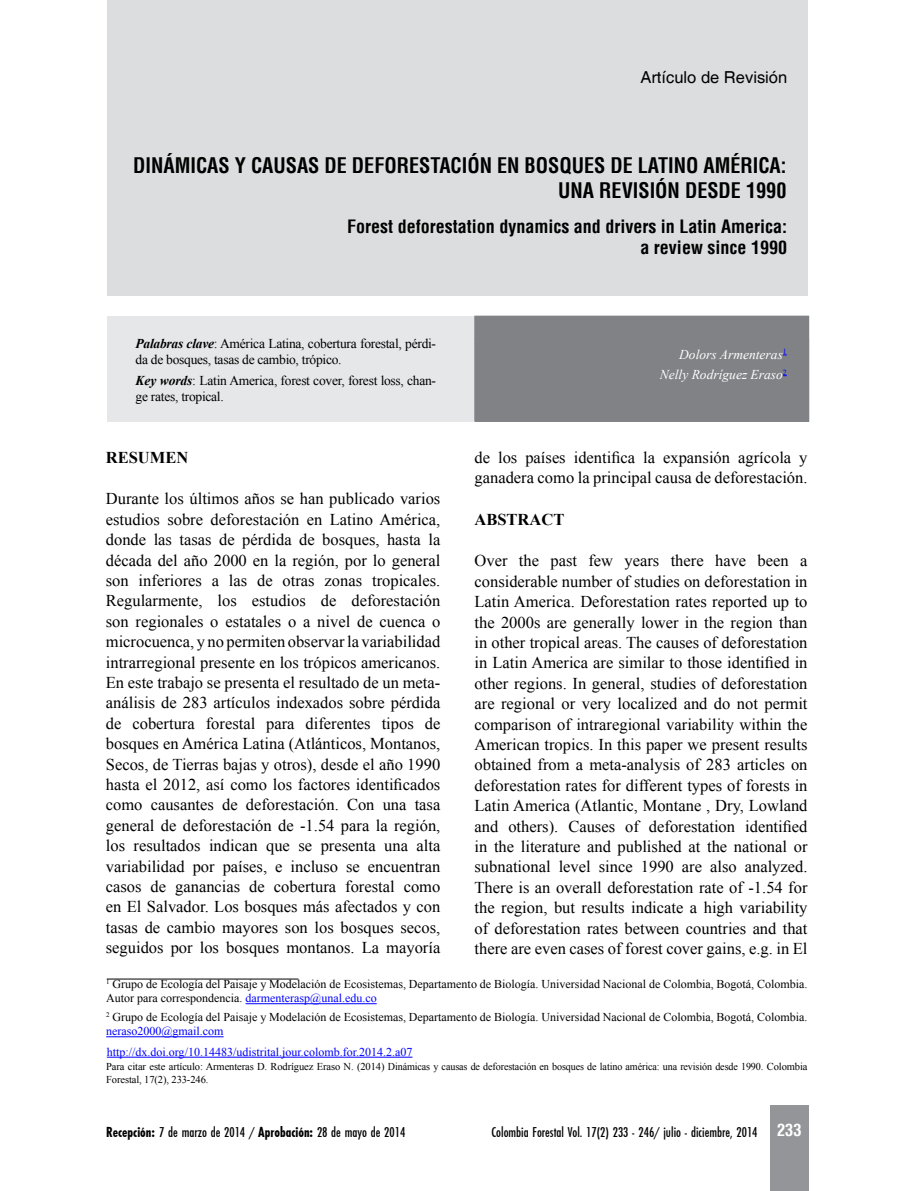
<style>
.page{position:relative;width:915px;height:1191px;background:#fff}
.page>*{position:absolute;margin:0;border:0;box-sizing:border-box;transform-origin:0 0}
.t1{font:700 condensed 21px/25.2px "Helvetica";color:#000;text-align:right;scale:.96 1}
.t2{font:700 condensed 18px/21.6px "Helvetica";color:#000;text-align:right}
.t3{font:16.5px/20.4px "Times New Roman";color:#000;text-align:justify}
.t4{font:16.5px "Helvetica";color:#000}
.t5{font:700 16.5px "Times New Roman";color:#000}
.t6{font:13.5px/16.5px "Times New Roman";letter-spacing:-.02em;color:#000}
.t7{font:13.5px "Futurist Condensed";color:#000}
.t8{font:italic 13.5px/20.7px "Times New Roman";color:#fff;text-align:right}
.t9{font:12px/14.4px "Times New Roman";color:#000}
.t10{font:12px "Times New Roman";color:#00f}
.t11{font:10.5px/12.6px "Times New Roman";letter-spacing:-.01em;color:#000}
.s1{font-weight:700;font-style:italic}
.s2{color:#00f}
.s3{font-family:"Futurist";font-weight:700;font-stretch:condensed}
.s4{font-family:"Helvetica";font-weight:700;font-stretch:condensed;font-size:16.5px;color:#fff}
</style>
<div class="page">
<div style="left:107px;top:316px;width:367px;height:105px;background:#e6e7e8"></div>
<div style="left:474px;top:316px;width:334px;height:105px;background:#808285"></div>
<div style="left:107px;top:0;width:700px;height:296px;background:#dcddde"></div>
<div style="left:770px;top:1106px;width:38px;height:85px;background:#939598"></div>
<hr style="left:245px;top:1003px;width:131px;height:1px;background:#00f">
<hr style="left:106px;top:1036px;width:117px;height:1px;background:#00f">
<hr style="left:107px;top:978px;width:191px;height:1px;background:#000">
<hr style="left:107px;top:1056px;width:305px;height:1px;background:#00f">
<p class="t4" style="left:640px;top:68px;width:148px">Artículo de Revisión</p>
<p class="t1" style="left:133px;top:153px;width:681px">DINÁMICAS Y CAUSAS DE DEFORESTACIÓN EN BOSQUES DE LATINO AMÉRICA:<br>UNA REVISIÓN DESDE 1990</p>
<p class="t2" style="left:347px;top:215px;width:441px">Forest deforestation dynamics and drivers in Latin America: a review since 1990</p>
<p class="t6" style="left:136px;top:334px;width:302px"><span class="s1">Palabras clave</span>: América Latina, cobertura forestal, pérdi&shy;da de bosques, tasas de cambio, trópico.</p>
<p class="t6" style="left:136px;top:372px;width:302px"><span class="s1">Key words</span>: Latin America, forest cover, forest loss, chan&shy;ge rates, tropical.</p>
<p class="t5" style="left:106px;top:446px;width:84px">RESUMEN</p>
<p class="t3" style="left:106px;top:488px;width:336px">Durante los últimos años se han publicado varios estudios sobre deforestación en Latino América, donde las tasas de pérdida de bosques, hasta la década del año 2000 en la región, por lo general son inferiores a las de otras zonas tropicales.<br>Regularmente, los estudios de deforestación son regionales o estatales o a nivel de cuenca o microcuenca, y no permiten observar la variabilidad intrarregional presente en los trópicos americanos.<br>En este trabajo se presenta el resultado de un meta&shy;análisis de 283 artículos indexados sobre pérdida de cobertura forestal para diferentes tipos de bosques en América Latina (Atlánticos, Montanos, Secos, de Tierras bajas y otros), desde el año 1990 hasta el 2012, así como los factores identificados como causantes de deforestación. Con una tasa general de deforestación de -1.54 para la región, los resultados indican que se presenta una alta variabilidad por países, e incluso se encuentran casos de ganancias de cobertura forestal como en El Salvador. Los bosques más afectados y con tasas de cambio mayores son los bosques secos, seguidos por los bosques montanos. La mayoría</p>
<p class="t8" style="left:659px;top:343px;width:128px">Dolors Armenteras<sup>1<br></sup>Nelly Rodríguez Eraso<sup>2</sup></p>
<p class="t3" style="left:474px;top:446px;width:334px">de los países identifica la expansión agrícola y ganadera como la principal causa de deforestación.</p>
<p class="t5" style="left:474px;top:508px;width:91px">ABSTRACT</p>
<p class="t3" style="left:474px;top:550px;width:334px">Over the past few years there have been a considerable number of studies on deforestation in Latin America. Deforestation rates reported up to the 2000s are generally lower in the region than in other tropical areas. The causes of deforestation in Latin America are similar to those identified in other regions. In general, studies of deforestation are regional or very localized and do not permit comparison of intraregional variability within the American tropics. In this paper we present results obtained from a meta-analysis of 283 articles on deforestation rates for different types of forests in Latin America (Atlantic, Montane , Dry, Lowland and others). Causes of deforestation identified in the literature and published at the national or subnational level since 1990 are also analyzed.<br>There is an overall deforestation rate of -1.54 for the region, but results indicate a high variability of deforestation rates between countries and that there are even cases of forest cover gains, e.g. in El</p>
<p class="t9" style="left:106px;top:976px;width:702px"><sup>1</sup> Grupo de Ecología del Paisaje y Modelación de Ecosistemas, Departamento de Biología. Universidad Nacional de Colombia, Bogotá, Colombia.<br>Autor para correspondencia. <span class="s2">darmenterasp@unal.edu.co</span></p>
<p class="t9" style="left:106px;top:1009px;width:702px"><sup>2</sup> Grupo de Ecología del Paisaje y Modelación de Ecosistemas, Departamento de Biología. Universidad Nacional de Colombia, Bogotá, Colombia. <span class="s2">neraso2000@gmail.com</span></p>
<p class="t10" style="left:107px;top:1043px;width:307px">http://dx.doi.org/10.14483/udistrital.jour.colomb.for.2014.2.a07</p>
<p class="t11" style="left:106px;top:1060px;width:702px">Para citar este artículo: Armenteras D. Rodríguez Eraso N. (2014) Dinámicas y causas de deforestación en bosques de latino américa: una revisión desde 1990. Colombia<br>Forestal, 17(2), 233-246.</p>
<p class="t7" style="left:106px;top:1124px;width:300px"><span class="s3">Recepción:</span> 7 de marzo de 2014 / <span class="s3">Aprobación:</span> 28 de mayo de 2014</p>
<p class="t7" style="left:491px;top:1124px;width:312px">Colombia Forestal Vol. 17(2) 233 - 246/ julio - diciembre, 2014 <span class="s4">233</span></p>
</div>
